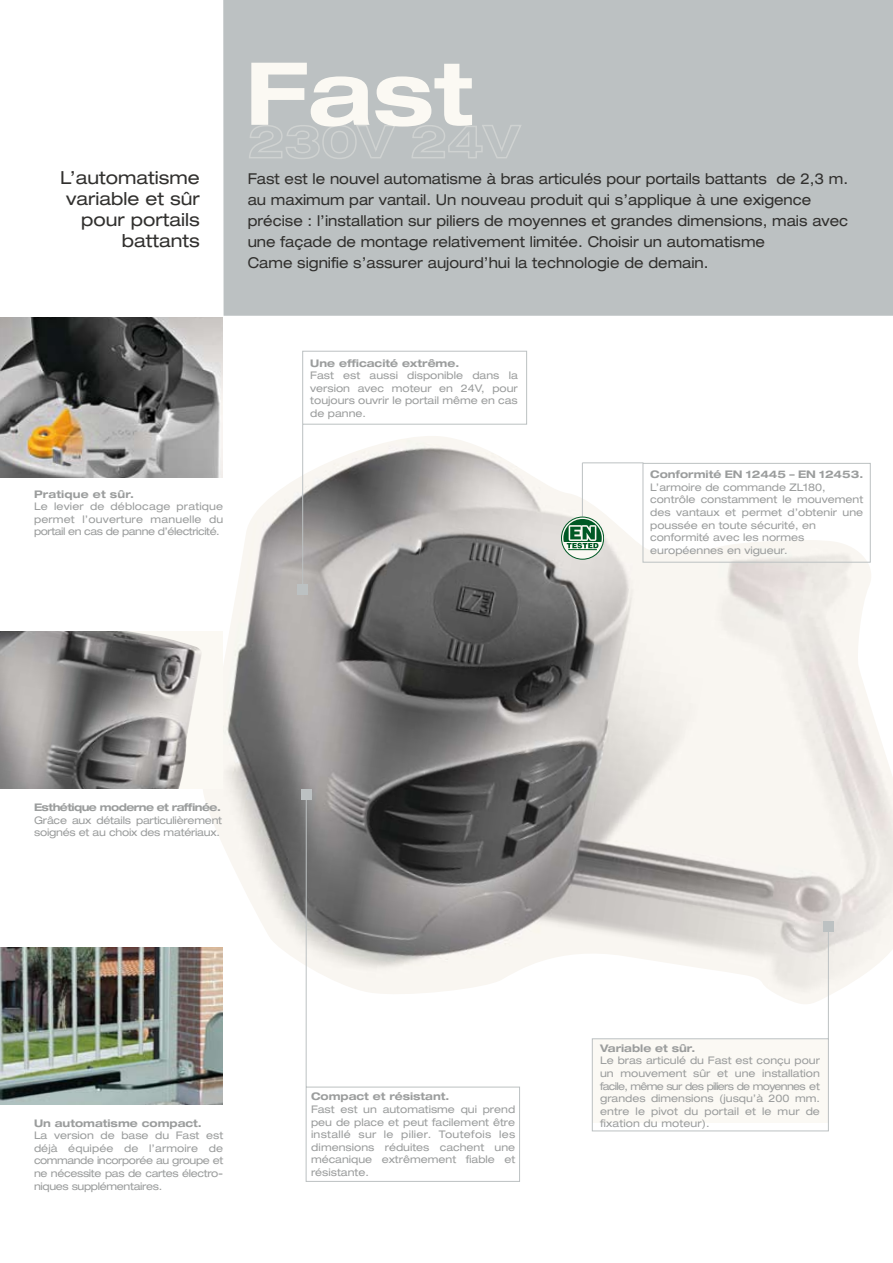
<style>
.page{position:relative;width:893px;height:1263px;background:#fff}
.page>*{position:absolute;margin:0;border:0;box-sizing:border-box;transform-origin:0 0}
.t1{font:700 expanded 87px "Helvetica Neue";color:#fbf9f3}
.t2{font:expanded 18px/21px "Helvetica Neue";color:#31302e;text-align:right}
.t3{font:expanded 15px/21px "Helvetica Neue";color:#31302e;scale:.95 1}
.t4{font:expanded 10.5px/12.6px "Helvetica Neue";color:#9b9d9d;text-align:justify}
.t5{font:700 expanded 10.5px "Helvetica Neue";color:#9b9d9d}
.t6{font:expanded 10.5px/12.6px "Helvetica Neue";letter-spacing:-.02em;color:#9b9d9d}
.t7{font:700 expanded 10.5px "Helvetica Neue";letter-spacing:-.05em;color:#9b9d9d}
</style>
<div class="page">
<img style="left:196px;top:462px;width:697px;height:544px">
<div style="left:301px;top:789px;width:11px;height:11px;background:#bcc1c2"></div>
<svg style="left:305px;top:792px;width:215px;height:390px"></svg>
<div style="left:223px;top:0;width:670px;height:316px;background:#bcc1c2"></div>
<img style="left:0;top:948px;width:222px;height:157px">
<img style="left:0;top:317px;width:223px;height:160px">
<div style="left:823px;top:921px;width:11px;height:11px;background:#bcc1c2"></div>
<svg style="left:591px;top:927px;width:238px;height:205px"></svg>
<div style="left:298px;top:584px;width:10px;height:11px;background:#bcc1c2"></div>
<div style="left:0;top:632px;width:223px;height:157px;background:#fbf9f3"></div>
<img style="left:0;top:632px;width:201px;height:157px">
<svg style="left:249px;top:125px;width:146px;height:34px"></svg>
<svg style="left:412px;top:125px;width:109px;height:33px"></svg>
<svg style="left:302px;top:350px;width:225px;height:240px"></svg>
<div style="left:643px;top:463px;width:228px;height:99px;border:1px solid #bcc1c2"></div>
<hr style="left:582px;top:462px;width:61px;height:1px;background:#bcc1c2">
<hr style="left:582px;top:463px;width:1px;height:54px;background:#bcc1c2">
<svg style="left:561px;top:517px;width:43px;height:42px"></svg>
<div style="left:561px;top:517px;width:43px;height:42px;border:1px solid #005925;border-radius:50%"></div>
<svg style="left:563px;top:519px;width:39px;height:31px"></svg>
<h2 class="t2" style="left:60px;top:167px;width:141px">L’automatisme variable et sûr pour portails battants</h2>
<h1 class="t1" style="left:245px;top:39px;width:229px">Fast</h1>
<p class="t3" style="left:248px;top:168px;width:634px">Fast est le nouvel automatisme à bras articulés pour portails battants de 2,3 m. au maximum par vantail. Un nouveau produit qui s’applique à une exigence précise : l’installation sur piliers de moyennes et grandes dimensions, mais avec une façade de montage relativement limitée. Choisir un automatisme<br>Came signifie s’assurer aujourd’hui la technologie de demain.</p>
<p class="t5" style="left:34px;top:487px;width:102px">Pratique et sûr.</p>
<p class="t4" style="left:34px;top:500px;width:191px">Le levier de déblocage pratique permet l’ouverture manuelle du portail en cas de panne d’électricité.</p>
<p class="t5" style="left:310px;top:356px;width:151px">Une efficacité extrême.</p>
<p class="t4" style="left:310px;top:369px;width:209px">Fast est aussi disponible dans la version avec moteur en 24V, pour toujours ouvrir le portail même en cas de panne.</p>
<p class="t5" style="left:650px;top:468px;width:215px">Conformité EN 12445 – EN 12453.</p>
<p class="t4" style="left:650px;top:481px;width:215px;text-align:left">L’armoire de commande ZL180, contrôle constamment le mouvement des vantaux et permet d’obtenir une poussée en toute sécurité, en conformité avec les normes européennes en vigueur.</p>
<p class="t7" style="left:34px;top:801px;width:188px">Esthétique moderne et raffinée.</p>
<p class="t6" style="left:34px;top:814px;width:190px">Grâce aux détails particulièrement soignés et au choix des matériaux.</p>
<p class="t5" style="left:34px;top:1116px;width:169px">Un automatisme compact.</p>
<p class="t4" style="left:34px;top:1129px;width:191px">La version de base du Fast est déjà équipée de l’armoire de commande incorporée au groupe et ne nécessite pas de cartes électro&shy;niques supplémentaires.</p>
<p class="t5" style="left:311px;top:1090px;width:140px">Compact et résistant.</p>
<p class="t4" style="left:311px;top:1103px;width:206px">Fast est un automatisme qui prend peu de place et peut facilement être installé sur le pilier. Toutefois les dimensions réduites cachent une mécanique extrêmement fiable et résistante.</p>
<p class="t5" style="left:600px;top:1041px;width:97px">Variable et sûr.</p>
<p class="t4" style="left:600px;top:1054px;width:221px">Le bras articulé du Fast est conçu pour un mouvement sûr et une installation facile, même sur des piliers de moyennes et grandes dimensions (jusqu’à 200 mm. entre le pivot du portail et le mur de fixation du moteur).</p>
</div>
